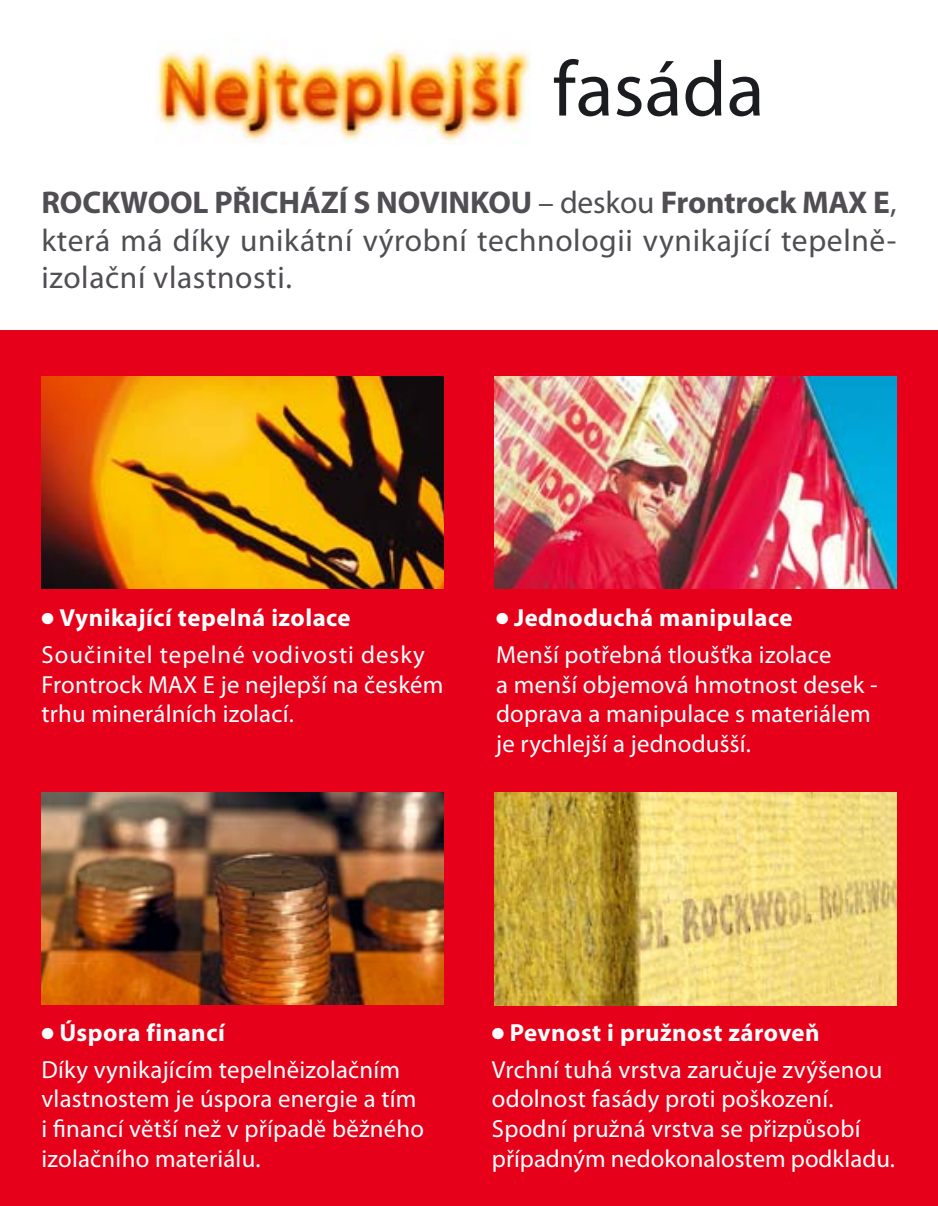
<style>
.page{position:relative;width:938px;height:1206px;background:#fff}
.page>*{position:absolute;margin:0;border:0;box-sizing:border-box;transform-origin:0 0}
.t1{font:78.52px "Myriad Pro";color:#1b1c20}
.t2{font:31.5px/37.8px "Myriad Pro";letter-spacing:.02em;color:#504e53;text-align:justify}
.t3{font:24.75px/29.7px "Myriad Pro";letter-spacing:.01em;color:#fff}
.t4{font:24.75px/36.4px "Myriad Pro";letter-spacing:.04em;color:#fff}
.s1{font-weight:700}
</style>
<div class="page">
<div style="left:0;top:330px;width:938px;height:875px;background:#e6001a"></div>
<img style="left:41px;top:376px;width:402px;height:212px">
<img style="left:494px;top:376px;width:402px;height:212px">
<img style="left:41px;top:792px;width:402px;height:213px">
<img style="left:494px;top:792px;width:402px;height:213px">
<img style="left:155px;top:48px;width:375px;height:96px">
<h1 class="t1" style="left:553px;top:60px;width:213px">fasáda</h1>
<p class="t2" style="left:41px;top:186px;width:856px"><span class="s1">ROCKWOOL PŘICHÁZÍ S NOVINKOU</span> – deskou <span class="s1">Frontrock MAX E</span>, která má díky unikátní výrobní technologii vynikající tepelně&shy;izolační vlastnosti.</p>
<p class="t4" style="left:41px;top:602px;width:385px">● <span class="s1">Vynikající tepelná izolace<br></span>Součinitel tepelné vodivosti desky</p>
<p class="t3" style="left:41px;top:671px;width:403px">Frontrock MAX E je nejlepší na českém trhu minerálních izolací.</p>
<p class="t3" style="left:496px;top:602px;width:337px;line-height:36.4px">● <span class="s1">Jednoduchá manipulace<br></span>Menší potřebná tloušťka izolace</p>
<p class="t3" style="left:496px;top:671px;width:383px">a menší objemová hmotnost desek - doprava a manipulace s materiálem je rychlejší a jednodušší.</p>
<p class="t3" style="left:41px;top:1016px;width:360px;line-height:36.4px">● <span class="s1">Úspora financí<br></span>Díky vynikajícím tepelněizolačním</p>
<p class="t3" style="left:41px;top:1086px;width:384px">vlastnostem je úspora energie a tím i financí větší než v případě běžného izolačního materiálu.</p>
<p class="t3" style="left:492px;top:1016px;width:392px;line-height:36.4px">● <span class="s1">Pevnost i pružnost zároveň<br></span>Vrchní tuhá vrstva zaručuje zvýšenou</p>
<p class="t3" style="left:492px;top:1086px;width:404px">odolnost fasády proti poškození.<br>Spodní pružná vrstva se přizpůsobí případným nedokonalostem podkladu.</p>
</div>
